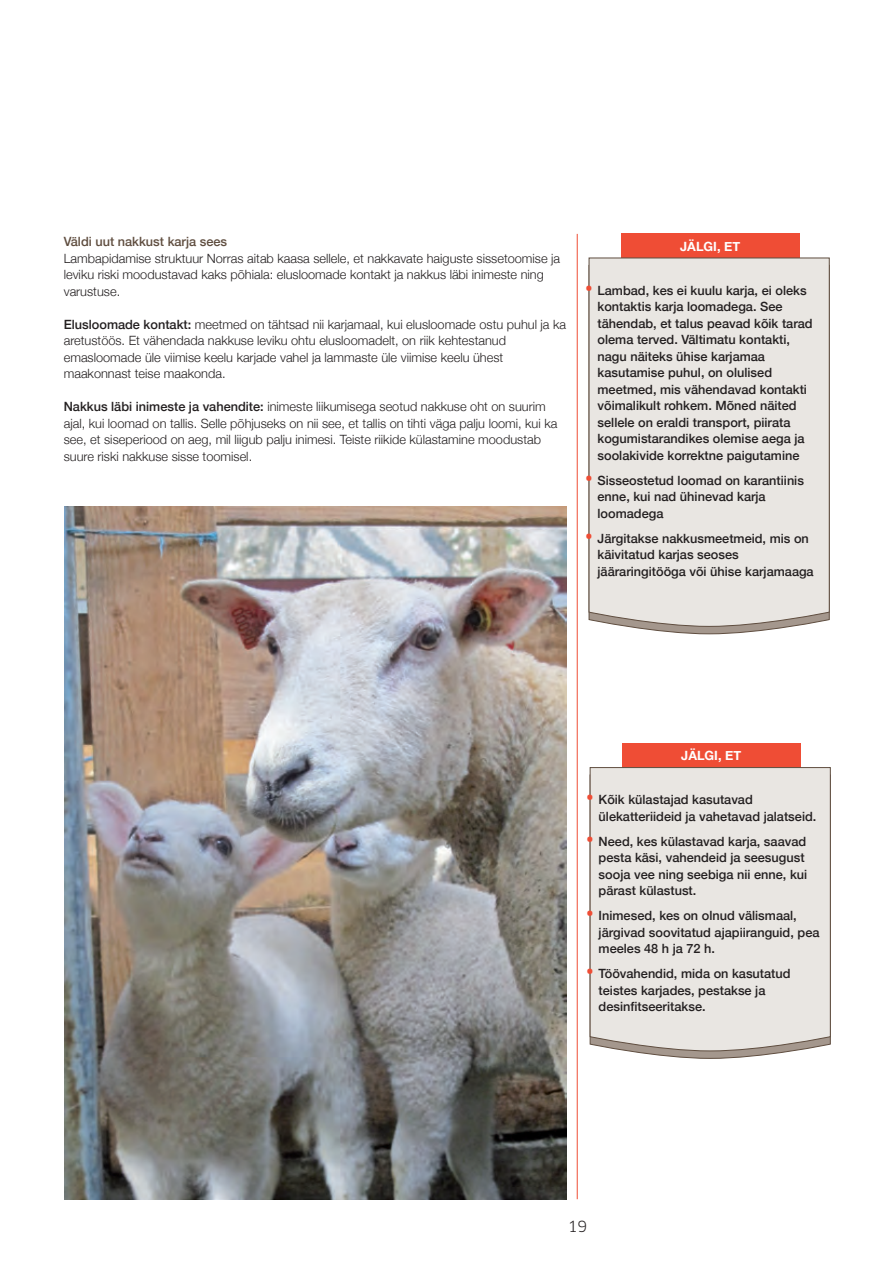
<style>
.page{position:relative;width:893px;height:1263px;background:#fff}
.page>*{position:absolute;margin:0;border:0;box-sizing:border-box;transform-origin:0 0}
.t1{font:15px "Clan";color:#231f20}
.t2{font:500 12.75px/16.5px "Helvetica Neue";color:#231f20}
.t3{font:300 12.75px/16.5px "Helvetica Neue";color:#231f20}
.t4{font:500 12.75px "Helvetica Neue";color:#5f4d3f}
.t5{font:700 12.75px "Helvetica Neue";color:#fff}
.s1{font-weight:500}
.s2{font-family:"Clan";font-weight:400;font-size:21px;color:#ef4d35}
</style>
<div class="page">
<img style="left:64px;top:506px;width:503px;height:693px">
<hr style="left:577px;top:234px;width:1px;height:965px;background:#ef4d35">
<div style="left:622px;top:743px;width:178px;height:24px;background:#ef4d35"></div>
<div style="left:621px;top:234px;width:178px;height:24px;background:#ef4d35"></div>
<div style="left:589px;top:258px;width:241px;height:369px;background:#e9e6e2"></div>
<svg style="left:627px;top:1051px;width:167px;height:8px"></svg>
<div style="left:590px;top:767px;width:241px;height:284px;background:#e9e6e2"></div>
<p class="t4" style="left:64px;top:232px;width:165px">Väldi uut nakkust karja sees</p>
<p class="t3" style="left:64px;top:249px;width:498px">Lambapidamise struktuur Norras aitab kaasa sellele, et nakkavate haiguste sissetoomise ja leviku riski moodustavad kaks põhiala: elusloomade kontakt ja nakkus läbi inimeste ning varustuse.</p>
<p class="t3" style="left:64px;top:315px;width:504px"><span class="s1">Elusloomade kontakt:</span> meetmed on tähtsad nii karjamaal, kui elusloomade ostu puhul ja ka aretustöös. Et vähendada nakkuse leviku ohtu elusloomadelt, on riik kehtestanud emasloomade üle viimise keelu karjade vahel ja lammaste üle viimise keelu ühest maakonnast teise maakonda.</p>
<p class="t3" style="left:64px;top:398px;width:495px"><span class="s1">Nakkus läbi inimeste ja vahendite:</span> inimeste liikumisega seotud nakkuse oht on suurim ajal, kui loomad on tallis. Selle põhjuseks on nii see, et tallis on tihti väga palju loomi, kui ka see, et siseperiood on aeg, mil liigub palju inimesi. Teiste riikide külastamine moodustab suure riski nakkuse sisse toomisel.</p>
<p class="t5" style="left:680px;top:236px;width:61px">JÄLGI, ET</p>
<p class="t2" style="left:598px;top:281px;width:217px;text-indent:-13px"><span class="s2">•</span> Lambad, kes ei kuulu karja, ei oleks kontaktis karja loomadega. See tähendab, et talus peavad kõik tarad olema terved. Vältimatu kontakti, nagu näiteks ühise karjamaa kasutamise puhul, on olulised meetmed, mis vähendavad kontakti võimalikult rohkem. Mõned näited sellele on eraldi transport, piirata kogumistarandikes olemise aega ja soolakivide korrektne paigutamine</p>
<p class="t2" style="left:598px;top:471px;width:208px;text-indent:-13px"><span class="s2">•</span> Sisseostetud loomad on karantiinis enne, kui nad ühinevad karja loomadega</p>
<p class="t2" style="left:598px;top:529px;width:218px;text-indent:-13px"><span class="s2">•</span> Järgitakse nakkusmeetmeid, mis on käivitatud karjas seoses jääraringitööga või ühise karjamaaga</p>
<p class="t5" style="left:681px;top:746px;width:61px">JÄLGI, ET</p>
<p class="t2" style="left:599px;top:790px;width:219px;text-indent:-13px"><span class="s2">•</span> Kõik külastajad kasutavad ülekatteriideid ja vahetavad jalatseid.</p>
<p class="t2" style="left:599px;top:832px;width:210px;text-indent:-13px"><span class="s2">•</span> Need, kes külastavad karja, saavad pesta käsi, vahendeid ja seesugust sooja vee ning seebiga nii enne, kui pärast külastust.</p>
<p class="t2" style="left:599px;top:906px;width:222px;text-indent:-13px"><span class="s2">•</span> Inimesed, kes on olnud välismaal, järgivad soovitatud ajapiiranguid, pea meeles 48 h ja 72 h.</p>
<p class="t2" style="left:599px;top:964px;width:194px;text-indent:-13px"><span class="s2">•</span> Töövahendid, mida on kasutatud teistes karjades, pestakse ja desinfitseeritakse.</p>
<p class="t1" style="left:568px;top:1217px;width:21px">19</p>
</div>
